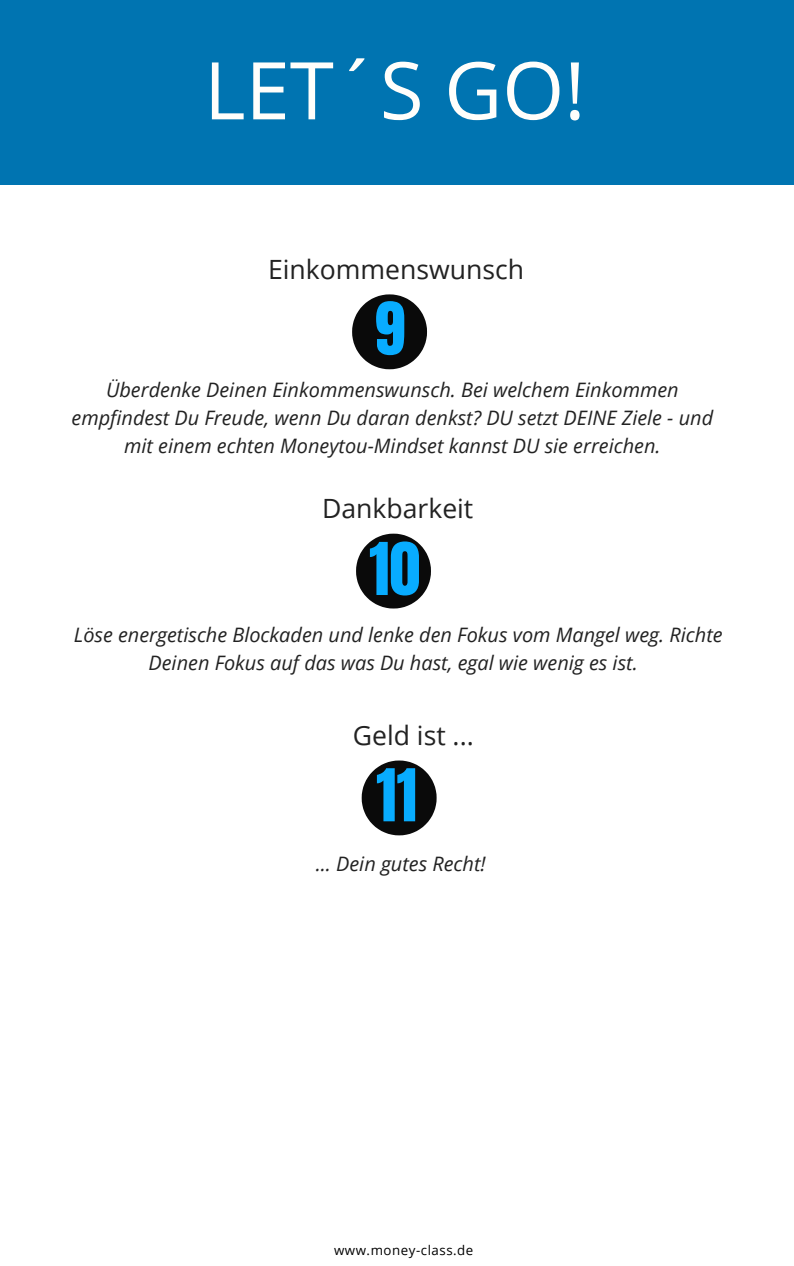
<style>
.page{position:relative;width:794px;height:1266px;background:#fff}
.page>*{position:absolute;margin:0;border:0;box-sizing:border-box;transform-origin:0 0}
.t1{font:79.65px "Open Sans";color:#fffefb}
.t2{font:61.72px "Anton";color:#08acff}
.t3{font:26.55px "Open Sans";color:#222}
.t4{font:italic 19.88px/27.6px "Open Sans";color:#222;text-align:center}
.t5{font:13.27px "Open Sans";letter-spacing:.04em;color:#000}
</style>
<div class="page">
<div style="left:0;top:0;width:793px;height:184px;background:#0074b1"></div>
<svg style="left:352px;top:294px;width:75px;height:75px"></svg>
<svg style="left:356px;top:534px;width:75px;height:74px"></svg>
<svg style="left:361px;top:760px;width:75px;height:75px"></svg>
<h1 class="t1" style="left:204px;top:34px;width:383px">LET´S GO!</h1>
<h3 class="t3" style="left:268px;top:250px;width:257px">Einkommenswunsch</h3>
<h2 class="t2" style="left:374px;top:284px;width:33px">9</h2>
<p class="t4" style="left:72px;top:376px;width:642px">Überdenke Deinen Einkommenswunsch. Bei welchem Einkommen empfindest Du Freude, wenn Du daran denkst? DU setzt DEINE Ziele - und mit einem echten Moneytou-Mindset kannst DU sie erreichen.</p>
<h3 class="t3" style="left:322px;top:489px;width:153px">Dankbarkeit</h3>
<h2 class="t2" style="left:369px;top:525px;width:52px">10</h2>
<p class="t4" style="left:74px;top:621px;width:649px">Löse energetische Blockaden und lenke den Fokus vom Mangel weg. Richte<br>Deinen Fokus auf das was Du hast, egal wie wenig es ist.</p>
<h3 class="t3" style="left:352px;top:716px;width:122px">Geld ist ...</h3>
<h2 class="t2" style="left:376px;top:751px;width:42px">11</h2>
<p class="t4" style="left:316px;top:850px;width:171px">... Dein gutes Recht!</p>
<p class="t5" style="left:334px;top:1241px;width:141px">www.money-class.de</p>
</div>
